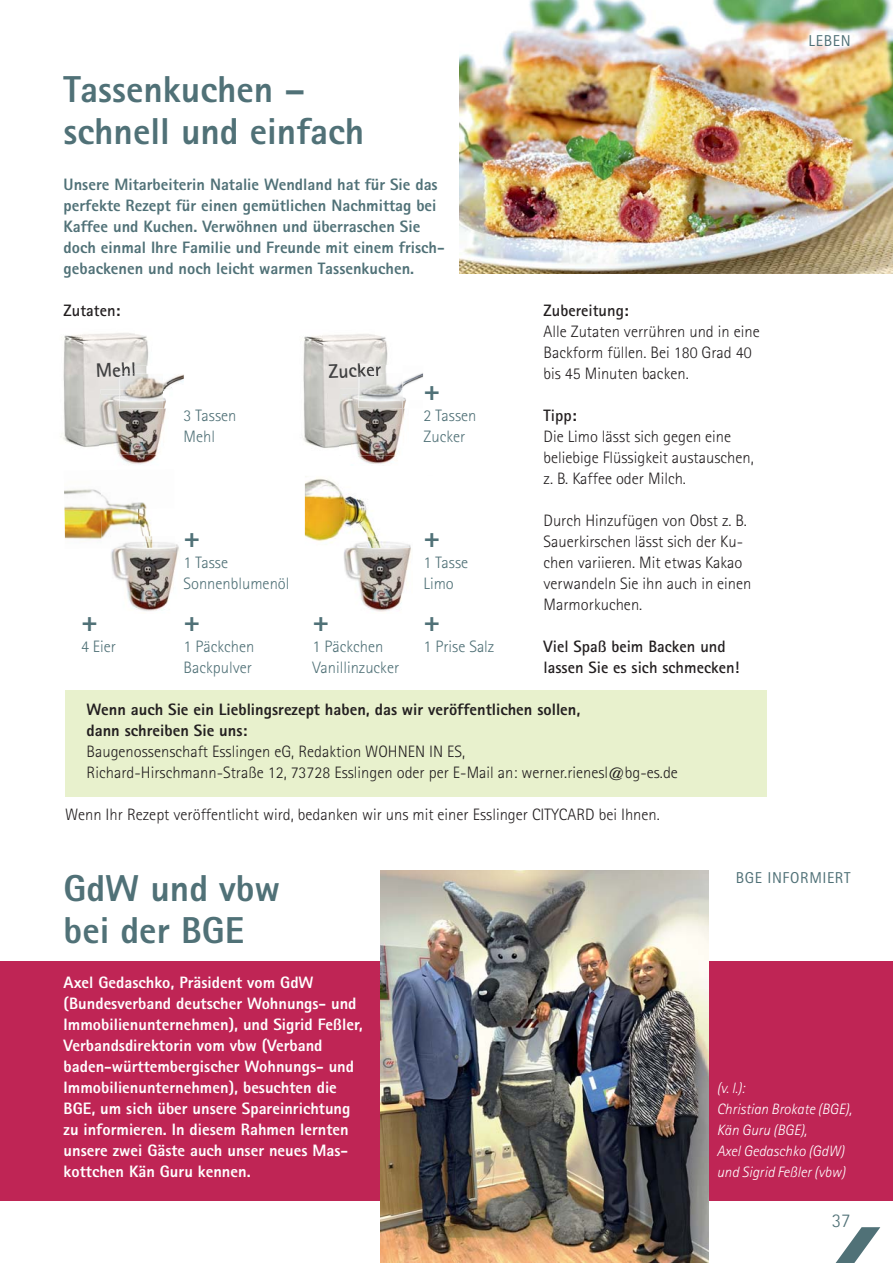
<style>
.page{position:relative;width:893px;height:1263px;background:#fff}
.page>*{position:absolute;margin:0;border:0;box-sizing:border-box;transform-origin:0 0}
.t1{font:800 37.5px/42px "AT Rotis Sans Serif";color:#507177}
.t2{font:800 28.5px "AT Rotis Sans Serif";color:#507177}
.t3{font:700 19.65px "AT Rotis Sans Serif";color:#404041}
.t4{font:300 19.5px "AT Rotis Sans Serif";color:#507177}
.t5{font:300 16.5px/21px "AT Rotis Sans Serif";color:#231f20}
.t6{font:800 16.5px/21px "AT Rotis Sans Serif";color:#fff}
.t7{font:800 16.5px/21px "AT Rotis Sans Serif";color:#507177}
.t8{font:300 16.5px/21px "AT Rotis Sans Serif";color:#507177}
.t9{font:800 16.5px/21px "AT Rotis Sans Serif";color:#231f20}
.t10{font:700 16.5px/21px "AT Rotis Sans Serif";color:#231f20}
.t11{font:15.75px "AT Rotis Sans Serif";letter-spacing:.04em;color:#507177}
.t12{font:italic 300 15px/21px "AT Rotis Sans Serif";color:#fff}
</style>
<div class="page">
<img style="left:60px;top:333px;width:89px;height:114px">
<img style="left:99px;top:395px;width:20px;height:52px">
<img style="left:100px;top:389px;width:19px;height:6px">
<img style="left:100px;top:408px;width:66px;height:57px">
<img style="left:132px;top:409px;width:31px;height:46px">
<img style="left:134px;top:365px;width:15px;height:9px">
<img style="left:119px;top:366px;width:16px;height:8px">
<img style="left:119px;top:395px;width:44px;height:14px">
<img style="left:121px;top:374px;width:63px;height:26px">
<svg style="left:119px;top:374px;width:16px;height:21px"></svg>
<svg style="left:163px;top:389px;width:6px;height:19px"></svg>
<div style="left:65px;top:690px;width:702px;height:106px;background:#e8f1cd"></div>
<img style="left:460px;top:0;width:432px;height:274px">
<img style="left:303px;top:334px;width:85px;height:114px">
<img style="left:339px;top:394px;width:19px;height:54px">
<img style="left:340px;top:389px;width:18px;height:5px">
<img style="left:340px;top:408px;width:65px;height:56px">
<img style="left:371px;top:408px;width:31px;height:47px">
<img style="left:381px;top:365px;width:7px;height:8px">
<img style="left:358px;top:365px;width:23px;height:12px">
<svg style="left:358px;top:377px;width:1px;height:17px"></svg>
<img style="left:358px;top:394px;width:44px;height:14px">
<img style="left:359px;top:373px;width:64px;height:27px">
<img style="left:359px;top:373px;width:22px;height:4px">
<svg style="left:402px;top:389px;width:7px;height:19px"></svg>
<img style="left:344px;top:548px;width:67px;height:64px">
<img style="left:305px;top:476px;width:106px;height:72px">
<img style="left:111px;top:544px;width:66px;height:67px">
<img style="left:64px;top:489px;width:83px;height:20px">
<img style="left:138px;top:508px;width:13px;height:28px">
<img style="left:64px;top:509px;width:74px;height:40px">
<img style="left:111px;top:536px;width:64px;height:12px">
<div style="left:0;top:961px;width:892px;height:239px;background:#bf2555"></div>
<img style="left:380px;top:871px;width:328px;height:392px">
<svg style="left:835px;top:1227px;width:45px;height:36px"></svg>
<h1 class="t1" style="left:64px;top:72px;width:302px">Tassenkuchen – schnell und einfach</h1>
<p class="t7" style="left:64px;top:175px;width:382px">Unsere Mitarbeiterin Natalie Wendland hat für Sie das perfekte Rezept für einen gemütlichen Nachmittag bei Kaffee und Kuchen. Verwöhnen und überraschen Sie doch einmal Ihre Familie und Freunde mit einem frisch&shy;gebackenen und noch leicht warmen Tassenkuchen.</p>
<p class="t10" style="left:64px;top:302px;width:58px">Zutaten:</p>
<p class="t3" style="left:96px;top:363px;width:42px;rotate:-2deg">Mehl</p>
<h2 class="t2" style="left:81px;top:611px;width:18px">+</h2>
<p class="t8" style="left:81px;top:637px;width:37px">4 Eier</p>
<p class="t3" style="left:328px;top:364px;width:54px;rotate:-2deg">Zucker</p>
<h2 class="t2" style="left:423px;top:380px;width:18px">+</h2>
<p class="t8" style="left:184px;top:406px;width:54px">3 Tassen<br>Mehl</p>
<p class="t8" style="left:423px;top:406px;width:54px">2 Tassen<br>Zucker</p>
<h2 class="t2" style="left:183px;top:527px;width:18px">+</h2>
<h2 class="t2" style="left:423px;top:527px;width:18px">+</h2>
<p class="t8" style="left:183px;top:553px;width:108px">1 Tasse<br>Sonnenblumenöl</p>
<p class="t8" style="left:423px;top:553px;width:46px">1 Tasse<br>Limo</p>
<h2 class="t2" style="left:184px;top:611px;width:18px">+</h2>
<p class="t8" style="left:184px;top:637px;width:72px">1 Päckchen<br>Backpulver</p>
<h2 class="t2" style="left:312px;top:611px;width:18px">+</h2>
<p class="t8" style="left:312px;top:637px;width:88px">1 Päckchen<br>Vanillinzucker</p>
<h2 class="t2" style="left:423px;top:611px;width:18px">+</h2>
<p class="t8" style="left:423px;top:637px;width:72px">1 Prise Salz</p>
<p class="t10" style="left:543px;top:302px;width:87px">Zubereitung:</p>
<p class="t5" style="left:543px;top:322px;width:218px">Alle Zutaten verrühren und in eine<br>Backform füllen. Bei 180 Grad 40 bis 45 Minuten backen.</p>
<p class="t10" style="left:543px;top:407px;width:34px">Tipp:</p>
<p class="t5" style="left:543px;top:427px;width:212px">Die Limo lässt sich gegen eine beliebige Flüssigkeit austauschen, z. B. Kaffee oder Milch.</p>
<p class="t5" style="left:543px;top:511px;width:209px">Durch Hinzufügen von Obst z. B.<br>Sauerkirschen lässt sich der Ku&shy;chen variieren. Mit etwas Kakao verwandeln Sie ihn auch in einen<br>Marmorkuchen.</p>
<p class="t10" style="left:543px;top:638px;width:197px">Viel Spaß beim Backen und lassen Sie es sich schmecken!</p>
<p class="t9" style="left:86px;top:700px;width:495px">Wenn auch Sie ein Lieblingsrezept haben, das wir veröffentlichen sollen, dann schreiben Sie uns:</p>
<p class="t5" style="left:86px;top:742px;width:593px">Baugenossenschaft Esslingen eG, Redaktion WOHNEN IN ES,<br>Richard-Hirschmann-Straße 12, 73728 Esslingen oder per E-Mail an: werner.rienesl@bg-es.de</p>
<p class="t5" style="left:65px;top:805px;width:596px">Wenn Ihr Rezept veröffentlicht wird, bedanken wir uns mit einer Esslinger CITYCARD bei Ihnen.</p>
<p class="t11" style="left:808px;top:35px;width:44px">LEBEN</p>
<h1 class="t1" style="left:64px;top:871px;width:218px">GdW und vbw bei der BGE</h1>
<p class="t6" style="left:64px;top:973px;width:301px">Axel Gedaschko, Präsident vom GdW (Bundesverband deutscher Wohnungs- und Immobilienunternehmen), und Sigrid Feßler, Verbandsdirektorin vom vbw (Verband baden-württembergischer Wohnungs- und Immobilienunternehmen), besuchten die BGE, um sich über unsere Spareinrichtung zu informieren. In diesem Rahmen lernten unsere zwei Gäste auch unser neues Mas&shy;kottchen Kän Guru kennen.</p>
<p class="t11" style="left:735px;top:872px;width:116px">BGE INFORMIERT</p>
<p class="t12" style="left:716px;top:1079px;width:136px">(v. l.):<br>Christian Brokate (BGE),<br>Kän Guru (BGE),<br>Axel Gedaschko (GdW) und Sigrid Feßler (vbw)</p>
<p class="t4" style="left:831px;top:1214px;width:20px">37</p>
</div>
